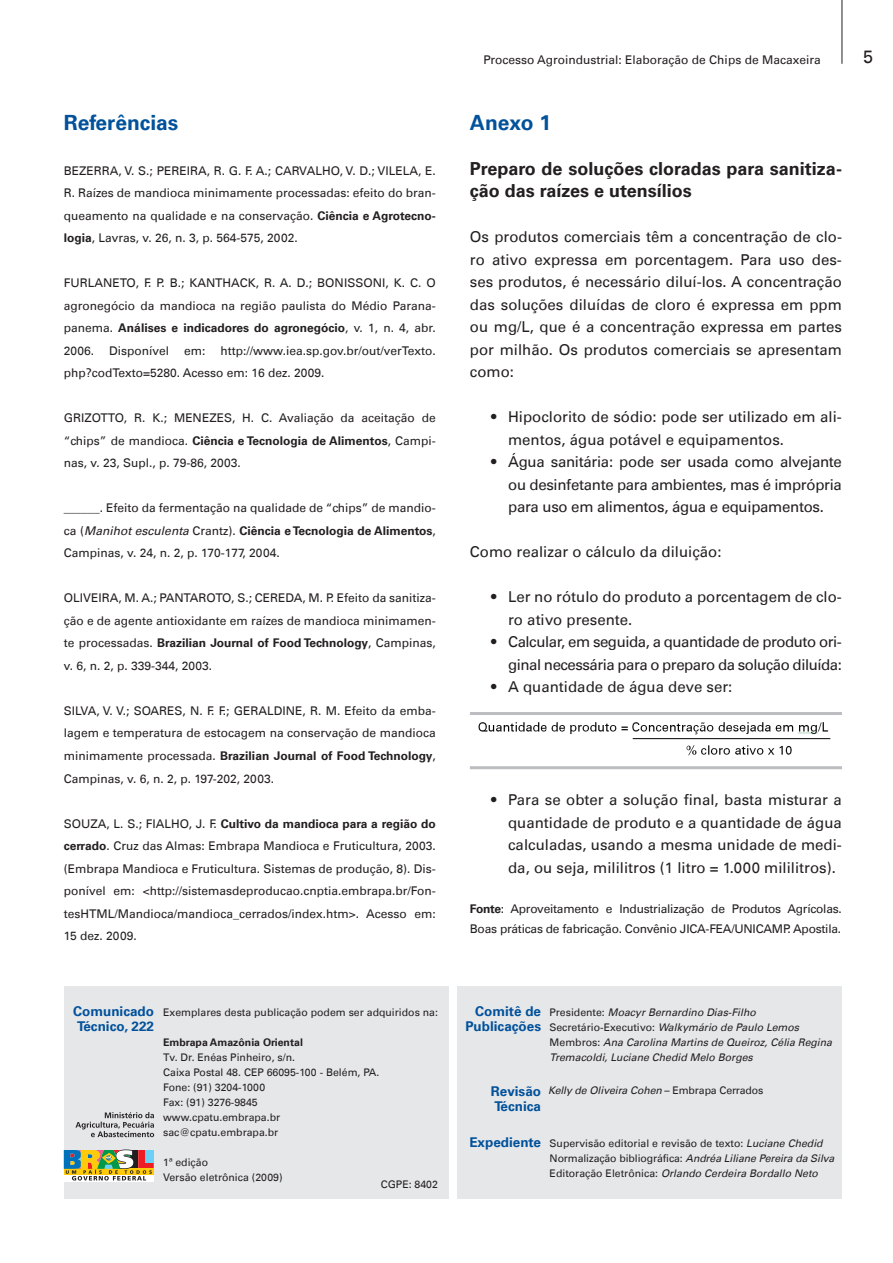
<style>
.page{position:relative;width:893px;height:1263px;background:#fff}
.page>*{position:absolute;margin:0;border:0;box-sizing:border-box;transform-origin:0 0}
.t1{font:700 21px "Univers LT";color:#01519b}
.t2{font:700 18px/22.5px "Univers LT";color:#231f20}
.t3{font:18px "Univers LT";color:#231f20}
.t4{font:15px/22.5px "Univers LT";color:#231f20;text-align:justify}
.t5{font:15px/22.5px "Univers LT";letter-spacing:-.03em;color:#231f20;text-align:right}
.t6{font:700 13.5px/15px "Univers LT";color:#01519b;text-align:center}
.t7{font:12px/22.5px "Univers LT";color:#231f20;text-align:justify}
.t8{font:12px/19.5px "Univers LT";letter-spacing:-.02em;color:#231f20}
.t9{font:10.5px/15px "Univers LT";color:#231f20}
.t10{font:italic 10.5px/15px "Univers LT";color:#231f20}
.t11{font:700 10.5px "Univers LT";color:#231f20}
.s1{font-weight:700}
.s2{font-style:italic}
.s3{font-style:normal}
.s4{font-weight:700;font-size:13.5px;color:#01519b}
</style>
<div class="page">
<hr style="left:842px;top:0;width:1px;height:64px;background:#231f20">
<div style="left:64px;top:986px;width:385px;height:213px;background:#e6e7e9"></div>
<div style="left:457px;top:986px;width:385px;height:213px;background:#e6e7e9"></div>
<svg style="left:64px;top:1180px;width:90px;height:1px"></svg>
<svg style="left:64px;top:1149px;width:90px;height:31px;background:#a8a26c"></svg>
<svg style="left:75px;top:1112px;width:79px;height:25px"></svg>
<img style="left:478px;top:722px;width:353px;height:34px">
<hr style="left:470px;top:712px;width:372px;height:3px;background:#bcbdc0">
<hr style="left:470px;top:766px;width:372px;height:3px;background:#bcbdc0">
<h1 class="t1" style="left:64px;top:110px;width:116px">Referências</h1>
<p class="t7" style="left:64px;top:159px;width:374px">BEZERRA, V. S.; PEREIRA, R. G. F. A.; CARVALHO, V. D.; VILELA, E.<br>R. Raízes de mandioca minimamente processadas: efeito do bran&shy;queamento na qualidade e na conservação. <span class="s1">Ciência e Agrotecno&shy;logia</span>, Lavras, v. 26, n. 3, p. 564-575, 2002.</p>
<p class="t7" style="left:64px;top:272px;width:374px">FURLANETO, F. P. B.; KANTHACK, R. A. D.; BONISSONI, K. C. O agronegócio da mandioca na região paulista do Médio Parana&shy;panema. <span class="s1">Análises e indicadores do agronegócio</span>, v. 1, n. 4, abr.<br>2006.</p>
<p class="t7" style="left:109px;top:339px;width:62px">Disponível</p>
<p class="t7" style="left:184px;top:339px;width:23px">em:</p>
<p class="t7" style="left:64px;top:339px;width:374px;text-indent:157px">http://www.iea.sp.gov.br/out/verTexto. php?codTexto=5280. Acesso em: 16 dez. 2009.</p>
<p class="t7" style="left:64px;top:407px;width:374px">GRIZOTTO, R. K.; MENEZES, H. C. Avaliação da aceitação de “chips” de mandioca. <span class="s1">Ciência e Tecnologia de Alimentos</span>, Campi&shy;nas, v. 23, Supl., p. 79-86, 2003.</p>
<p class="t7" style="left:64px;top:497px;width:374px">______. Efeito da fermentação na qualidade de “chips” de mandio&shy;ca (<span class="s2">Manihot esculenta</span> Crantz). <span class="s1">Ciência e Tecnologia de Alimentos</span>, Campinas, v. 24, n. 2, p. 170-177, 2004.</p>
<p class="t7" style="left:64px;top:587px;width:374px">OLIVEIRA, M. A.; PANTAROTO, S.; CEREDA, M. P. Efeito da sanitiza&shy;ção e de agente antioxidante em raízes de mandioca minimamen&shy;te processadas. <span class="s1">Brazilian Journal of Food Technology</span>, Campinas, v. 6, n. 2, p. 339-344, 2003.</p>
<p class="t7" style="left:64px;top:699px;width:374px">SILVA, V. V.; SOARES, N. F. F.; GERALDINE, R. M. Efeito da emba&shy;lagem e temperatura de estocagem na conservação de mandioca minimamente processada. <span class="s1">Brazilian Journal of Food Technology</span>, Campinas, v. 6, n. 2, p. 197-202, 2003.</p>
<p class="t7" style="left:64px;top:812px;width:374px">SOUZA, L. S.; FIALHO, J. F. <span class="s1">Cultivo da mandioca para a região do cerrado</span>. Cruz das Almas: Embrapa Mandioca e Fruticultura, 2003. (Embrapa Mandioca e Fruticultura. Sistemas de produção, 8). Dis&shy;ponível em: &lt;http://sistemasdeproducao.cnptia.embrapa.br/Fon&shy;tesHTML/Mandioca/mandioca_cerrados/index.htm&gt;. Acesso em:<br>15 dez. 2009.</p>
<p class="t7" style="left:483px;top:48px;width:339px">Processo Agroindustrial: Elaboração de Chips de Macaxeira</p>
<h2 class="t3" style="left:863px;top:46px;width:12px">5</h2>
<h1 class="t1" style="left:470px;top:110px;width:83px">Anexo 1</h1>
<h2 class="t2" style="left:470px;top:157px;width:374px">Preparo de soluções cloradas para sanitiza&shy;ção das raízes e utensílios</h2>
<p class="t4" style="left:470px;top:226px;width:374px">Os produtos comerciais têm a concentração de clo&shy;ro ativo expressa em porcentagem. Para uso des&shy;ses produtos, é necessário diluí-los. A concentração das soluções diluídas de cloro é expressa em ppm ou mg/L, que é a concentração expressa em partes por milhão. Os produtos comerciais se apresentam como:</p>
<p class="t4" style="left:508px;top:406px;width:335px;text-indent:-17px">• Hipoclorito de sódio: pode ser utilizado em ali&shy;mentos, água potável e equipamentos.</p>
<p class="t4" style="left:508px;top:451px;width:335px;text-indent:-17px">• Água sanitária: pode ser usada como alvejante ou desinfetante para ambientes, mas é imprópria para uso em alimentos, água e equipamentos.</p>
<p class="t4" style="left:470px;top:541px;width:253px">Como realizar o cálculo da diluição:</p>
<p class="t4" style="left:508px;top:586px;width:335px;text-indent:-17px">• Ler no rótulo do produto a porcentagem de clo&shy;ro ativo presente.</p>
<p class="t5" style="left:491px;top:631px;width:352px">• Calcular, em seguida, a quantidade de produto ori&shy;ginal necessária para o preparo da solução diluída:</p>
<p class="t4" style="left:491px;top:676px;width:243px">• A quantidade de água deve ser:</p>
<p class="t4" style="left:508px;top:788px;width:335px;text-indent:-17px">• Para se obter a solução final, basta misturar a quantidade de produto e a quantidade de água calculadas, usando a mesma unidade de medi&shy;da, ou seja, mililitros (1 litro = 1.000 mililitros).</p>
<p class="t8" style="left:470px;top:899px;width:374px"><span class="s1">Fonte</span>: Aproveitamento e Industrialização de Produtos Agrícolas.<br>Boas práticas de fabricação. Convênio JICA-FEA/UNICAMP. Apostila.</p>
<p class="t6" style="left:73px;top:1004px;width:82px">Comunicado<br>Técnico, 222</p>
<p class="t6" style="left:465px;top:1004px;width:77px;text-align:right">Comitê de<br>Publicações</p>
<p class="t10" style="left:550px;top:1005px;width:284px"><span class="s3">Presidente:</span> Moacyr Bernardino Dias-Filho <span class="s3">Secretário-Executivo:</span> Walkymário de Paulo Lemos <span class="s3">Membros:</span> Ana Carolina Martins de Queiroz, Célia Regina Tremacoldi, Luciane Chedid Melo Borges</p>
<p class="t9" style="left:163px;top:1005px;width:276px">Exemplares desta publicação podem ser adquiridos na:</p>
<p class="t11" style="left:163px;top:1036px;width:141px">Embrapa Amazônia Oriental</p>
<p class="t9" style="left:163px;top:1050px;width:218px">Tv. Dr. Enéas Pinheiro, s/n.<br>Caixa Postal 48. CEP 66095-100 - Belém, PA.<br>Fone: (91) 3204-1000<br>Fax: (91) 3276-9845<br>www.cpatu.embrapa.br sac@cpatu.embrapa.br</p>
<p class="t9" style="left:163px;top:1155px;width:121px">1ª edição<br>Versão eletrônica (2009)</p>
<p class="t6" style="left:491px;top:1083px;width:52px;text-align:left">Revisão<br>Técnica</p>
<p class="t10" style="left:548px;top:1083px;width:217px">Kelly de Oliveira Cohen <span class="s3">– Embrapa Cerrados</span></p>
<p class="t9" style="left:550px;top:1135px;width:286px;text-indent:-80px"><span class="s4">Expediente</span> Supervisão editorial e revisão de texto: <span class="s2">Luciane Chedid<br></span>Normalização bibliográfica: <span class="s2">Andréa Liliane Pereira da Silva<br></span>Editoração Eletrônica: <span class="s2">Orlando Cerdeira Bordallo Neto</span></p>
<p class="t9" style="left:381px;top:1177px;width:59px">CGPE: 8402</p>
</div>
